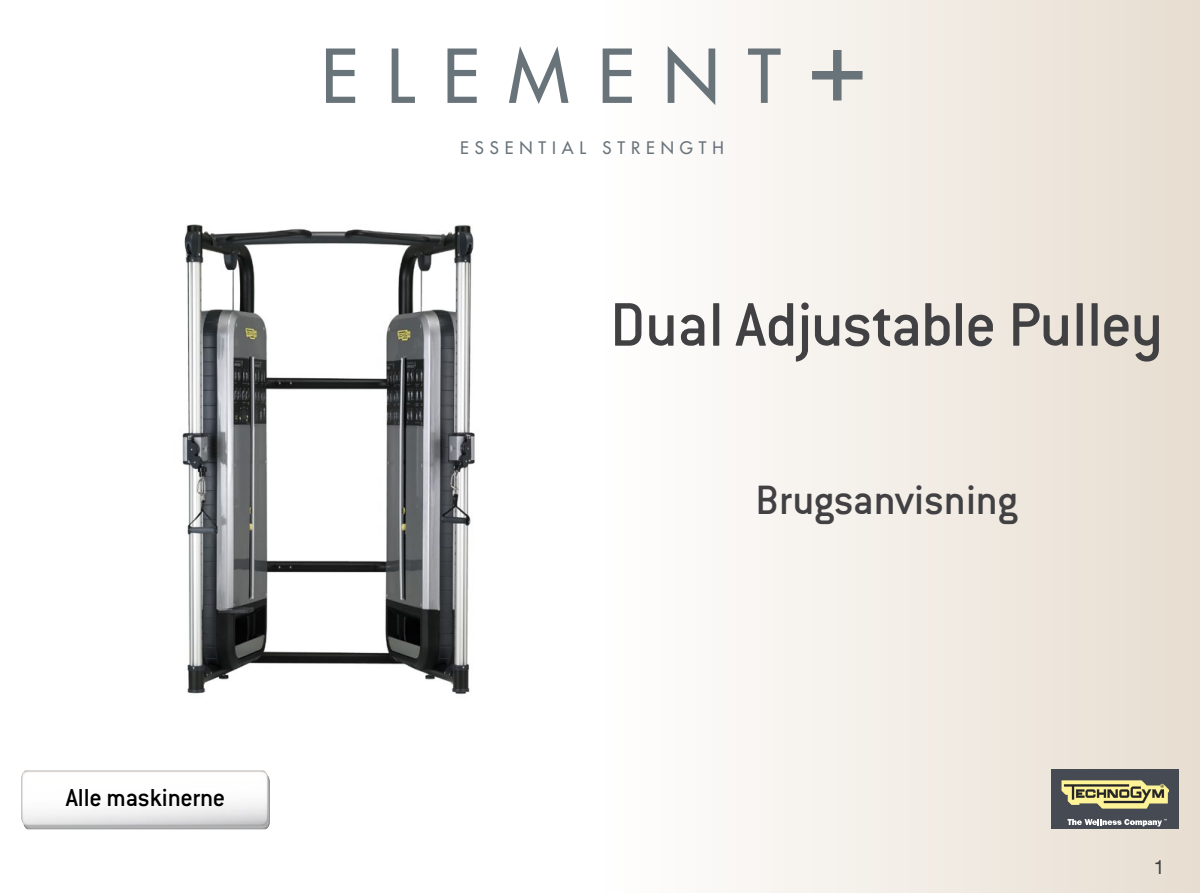
<style>
.page{position:relative;width:1200px;height:893px;background:#fff}
.page>*{position:absolute;margin:0;border:0;box-sizing:border-box;transform-origin:0 0}
.t1{font:72.15px "Futura";color:#68737a}
.t2{font:500 67.5px "Conduit ITC Std";letter-spacing:-.015em;color:#414143}
.t3{font:500 45px "Conduit ITC Std";color:#414143}
.t4{font:500 27px "Conduit ITC Std";letter-spacing:-.01em;color:#000}
.t5{font:19.5px "Helvetica Neue";color:#414143}
.t6{font:16.8px "Futura";color:#68737a}
.s1{font-size:98.55px}
</style>
<div class="page">
<div style="left:594px;top:1px;width:605px;height:892px;background:linear-gradient(to right,#fff,#e7ddd0)"></div>
<img style="left:182px;top:224px;width:293px;height:471px">
<div style="left:1050px;top:769px;width:128px;height:60px;background:#464a52"></div>
<svg style="left:1061px;top:780px;width:107px;height:29px"></svg>
<svg style="left:1067px;top:819px;width:99px;height:8px"></svg>
<img style="left:24px;top:776px;width:246px;height:53px">
<img style="left:21px;top:770px;width:247px;height:55px">
<p class="t1" style="left:321px;top:31px;width:546px">E L E M E N T <span class="s1">+</span></p>
<p class="t6" style="left:460px;top:137px;width:265px">E S S E N T I A L S T R E N G T H</p>
<p class="t2" style="left:610px;top:284px;width:554px">Dual Adjustable Pulley</p>
<p class="t3" style="left:755px;top:472px;width:263px">Brugsanvisning</p>
<p class="t4" style="left:66px;top:782px;width:161px">Alle maskinerne</p>
<p class="t5" style="left:1153px;top:855px;width:12px">1</p>
</div>
